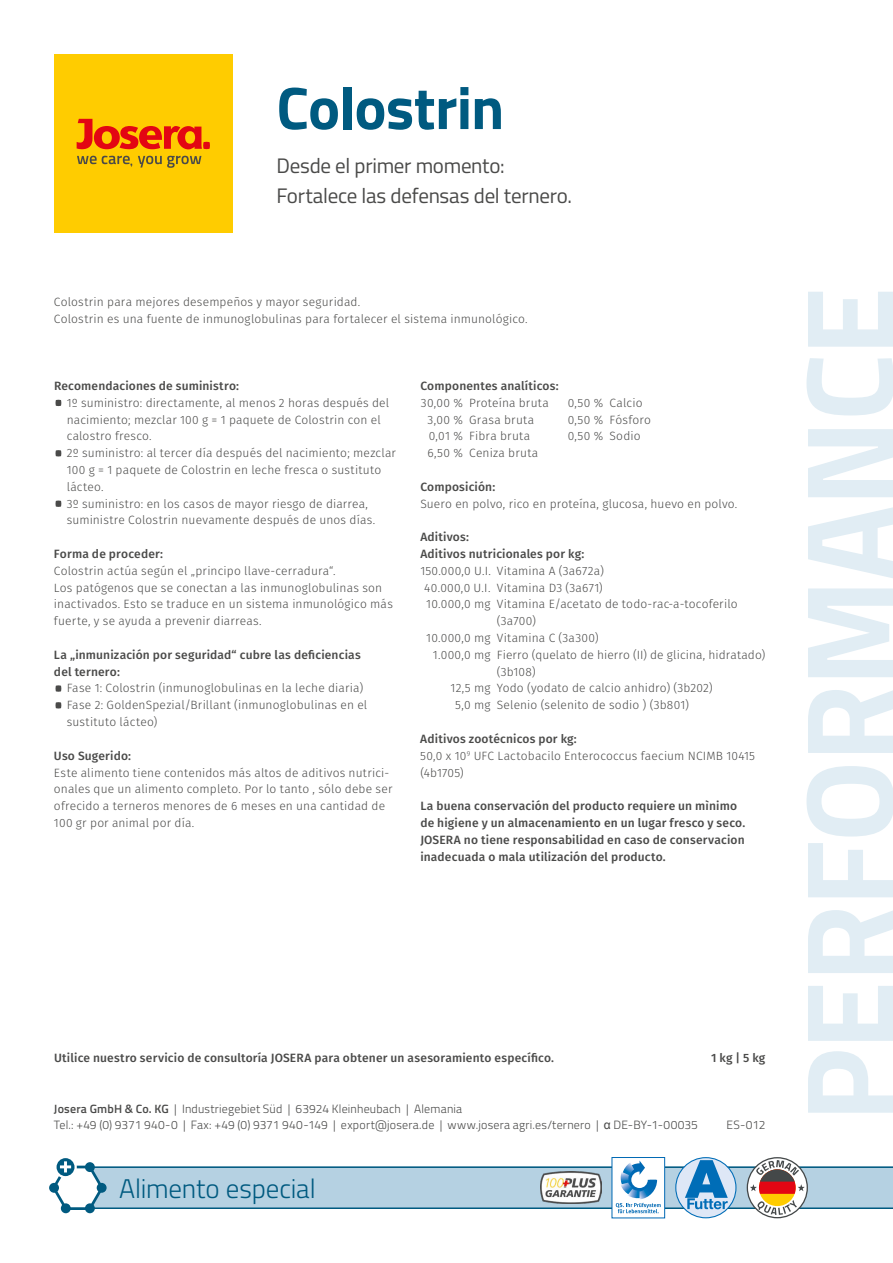
<style>
.page{position:relative;width:893px;height:1263px;background:#fff}
.page>*{position:absolute;margin:0;border:0;box-sizing:border-box;transform-origin:0 0}
.t1{font:700 124.95px "Titillium";letter-spacing:-.015em;color:#e1edf4}
.t2{font:700 60px "Titillium";letter-spacing:-.015em;color:#005a80}
.t3{font:300 27px "Titillium";letter-spacing:-.005em;color:#005a80}
.t4{font:21px/29.4px "Titillium";letter-spacing:-.015em;color:#4a4a49}
.t5{font:300 12px/16.8px "Fira Sans";letter-spacing:.01em;color:#4a4a49}
.t6{font:500 12px/16.8px "Fira Sans";letter-spacing:.015em;color:#4a4a49}
.t7{font:300 12px/16.8px "Titillium";letter-spacing:.015em;color:#4a4a49}
.s1{font-weight:500}
.s2{font-weight:600}
.s3{font-family:"Arial";font-weight:400}
</style>
<div class="page">
<div style="left:54px;top:54px;width:179px;height:179px;background:#fc0"></div>
<svg style="left:138px;top:156px;width:63px;height:12px"></svg>
<svg style="left:77px;top:156px;width:55px;height:11px"></svg>
<svg style="left:77px;top:119px;width:133px;height:31px"></svg>
<svg style="left:49px;top:1183px;width:10px;height:10px"></svg>
<svg style="left:55px;top:400px;width:6px;height:6px"></svg>
<svg style="left:55px;top:450px;width:6px;height:6px"></svg>
<svg style="left:55px;top:500px;width:6px;height:7px"></svg>
<svg style="left:55px;top:685px;width:6px;height:7px"></svg>
<svg style="left:55px;top:702px;width:6px;height:6px"></svg>
<svg style="left:52px;top:1157px;width:841px;height:61px"></svg>
<img style="left:540px;top:1171px;width:61px;height:33px">
<h2 class="t2" style="left:276px;top:62px;width:229px">Colostrin</h2>
<h3 class="t4" style="left:276px;top:150px;width:297px">Desde el primer momento:<br>Fortalece las defensas del ternero.</h3>
<p class="t5" style="left:54px;top:293px;width:475px">Colostrin para mejores desempeños y mayor seguridad.<br>Colostrin es una fuente de inmunoglobulinas para fortalecer el sistema inmunológico.</p>
<p class="t6" style="left:54px;top:377px;width:186px">Recomendaciones de suministro:</p>
<p class="t5" style="left:67px;top:394px;width:331px">1º suministro: directamente, al menos 2 horas después del nacimiento; mezclar 100 g = 1 paquete de Colostrin con el calostro fresco.<br>2º suministro: al tercer día después del nacimiento; mezclar 100 g = 1 paquete de Colostrin en leche fresca o sustituto lácteo.<br>3º suministro: en los casos de mayor riesgo de diarrea, suministre Colostrin nuevamente después de unos días.</p>
<p class="t6" style="left:54px;top:545px;width:111px">Forma de proceder:</p>
<p class="t5" style="left:54px;top:562px;width:340px">Colostrin actúa según el „principo llave-cerradura“.<br>Los patógenos que se conectan a las inmunoglobulinas son inactivados. Esto se traduce en un sistema inmunológico más fuerte, y se ayuda a prevenir diarreas.</p>
<p class="t6" style="left:54px;top:646px;width:308px">La „inmunización por seguridad“ cubre las deficiencias del ternero:</p>
<p class="t5" style="left:67px;top:680px;width:302px">Fase 1: Colostrin (inmunoglobulinas en la leche diaria)<br>Fase 2: GoldenSpezial/Brillant (inmunoglobulinas en el sustituto lácteo)</p>
<p class="t6" style="left:54px;top:746px;width:79px">Uso Sugerido:</p>
<p class="t5" style="left:54px;top:764px;width:340px">Este alimento tiene contenidos más altos de aditivos nutrici&shy;onales que un alimento completo. Por lo tanto , sólo debe ser ofrecido a terneros menores de 6 meses en una cantidad de 100 gr por animal por día.</p>
<p class="t6" style="left:420px;top:377px;width:140px">Componentes analíticos:</p>
<p class="t5" style="left:421px;top:394px;width:130px">30,00 % Proteína bruta</p>
<p class="t5" style="left:568px;top:394px;width:76px">0,50 % Calcio</p>
<p class="t5" style="left:428px;top:411px;width:108px">3,00 % Grasa bruta</p>
<p class="t5" style="left:568px;top:411px;width:85px">0,50 % Fósforo</p>
<p class="t5" style="left:429px;top:428px;width:103px">0,01 % Fibra bruta</p>
<p class="t5" style="left:568px;top:428px;width:74px">0,50 % Sodio</p>
<p class="t5" style="left:428px;top:445px;width:112px">6,50 % Ceniza bruta</p>
<p class="t6" style="left:420px;top:478px;width:76px">Composición:</p>
<p class="t5" style="left:420px;top:495px;width:319px">Suero en polvo, rico en proteína, glucosa, huevo en polvo.</p>
<p class="t6" style="left:420px;top:528px;width:165px">Aditivos:<br>Aditivos nutricionales por kg:</p>
<p class="t5" style="left:420px;top:562px;width:185px">150.000,0 U.I. Vitamina A (3a672a)</p>
<p class="t5" style="left:424px;top:579px;width:180px">40.000,0 U.I. Vitamina D3 (3a671)</p>
<p class="t5" style="left:426px;top:596px;width:313px">10.000,0 mg Vitamina E/acetato de todo-rac-a-tocoferilo</p>
<p class="t5" style="left:497px;top:613px;width:41px">(3a700)</p>
<p class="t5" style="left:426px;top:629px;width:174px">10.000,0 mg Vitamina C (3a300)</p>
<p class="t5" style="left:433px;top:646px;width:334px">1.000,0 mg Fierro (quelato de hierro (II) de glicina, hidratado)</p>
<p class="t5" style="left:497px;top:663px;width:40px">(3b108)</p>
<p class="t5" style="left:451px;top:680px;width:264px">12,5 mg Yodo (yodato de calcio anhidro) (3b202)</p>
<p class="t5" style="left:455px;top:697px;width:235px">5,0 mg Selenio (selenito de sodio ) (3b801)</p>
<p class="t5" style="left:420px;top:730px;width:336px"><span class="s1">Aditivos zootécnicos por kg:<br></span>50,0 x 10<sup>9</sup> UFC Lactobacilo Enterococcus faecium NCIMB 10415 (4b1705)</p>
<p class="t6" style="left:420px;top:797px;width:326px">La buena conservación del producto requiere un mìnimo de higiene y un almacenamiento en un lugar fresco y seco.<br>JOSERA no tiene responsabilidad en caso de conservacion inadecuada o mala utilización del producto.</p>
<p class="t6" style="left:54px;top:1049px;width:502px">Utilice nuestro servicio de consultoría JOSERA para obtener un asesoramiento específico.</p>
<p class="t6" style="left:711px;top:1049px;width:56px">1 kg | 5 kg</p>
<p class="t7" style="left:54px;top:1099px;width:645px"><span class="s2">Josera GmbH &amp; Co. KG</span> | Industriegebiet Süd | 63924 Kleinheubach | Alemania<br>Tel.: +49 (0) 9371 940-0 | Fax: +49 (0) 9371 940-149 | export@josera.de | www.josera agri.es/ternero | <span class="s3">α</span> DE-BY-1-00035</p>
<h3 class="t3" style="left:119px;top:1169px;width:198px">Alimento especial</h3>
<p class="t7" style="left:726px;top:1116px;width:40px">ES-012</p>
<h1 class="t1" style="left:754px;top:1122px;width:837px;rotate:-90deg">PERFORMANCE</h1>
</div>
